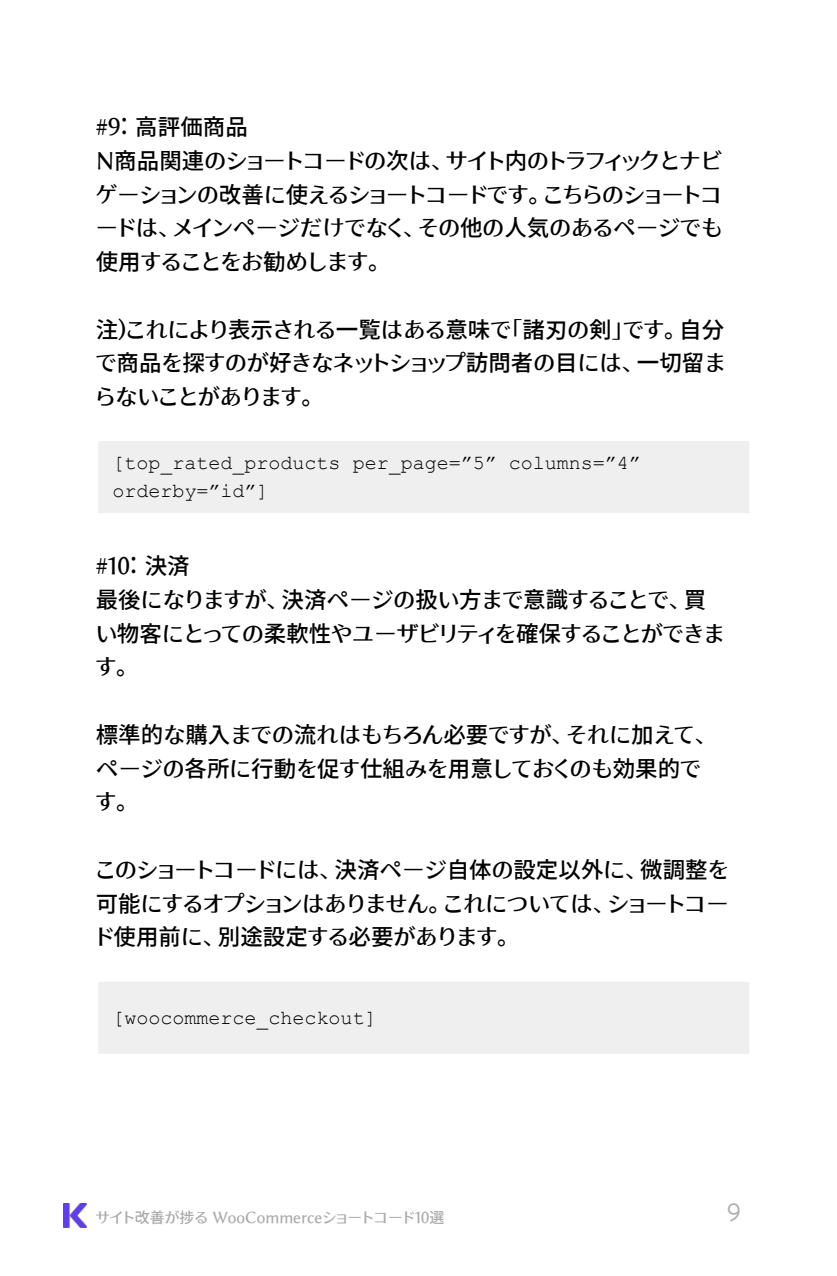
<style>
.page{position:relative;width:837px;height:1276px;background:#fff}
.page>*{position:absolute;margin:0;border:0;box-sizing:border-box;transform-origin:0 0}
.t1{font:25px "Brandon Text";color:#aeaeae}
.t2{font:22.5px/33.8px "Gen Ei Late Go P v 2";color:#000}
.t3{font:20px/27.5px "Courier New";color:#000}
.t4{font:15px "Gen Ei Late Go P v 2";color:#aaa}
</style>
<div class="page">
<img style="left:64px;top:1203px;width:23px;height:24px">
<div style="left:97px;top:440px;width:653px;height:74px;background:#efefef"></div>
<div style="left:96px;top:438px;width:655px;height:78px;border:2px solid #fff"></div>
<div style="left:97px;top:980px;width:653px;height:75px;background:#efefef"></div>
<div style="left:96px;top:979px;width:655px;height:77px;border:2px solid #fff"></div>
<p class="t2" style="left:96px;top:110px;width:628px">#9: 高評価商品<br>N商品関連のショートコードの次は、サイト内のトラフィックとナビゲーションの改善に使えるショートコードです。こちらのショートコードは、メインページだけでなく、その他の人気のあるページでも使用することをお勧めします。</p>
<p class="t2" style="left:96px;top:313px;width:630px;text-align:justify">注）これにより表示される一覧はある意味で「諸刃の剣」です。自分で商品を探すのが好きなネットショップ訪問者の目には、一切留まらないことがあります。</p>
<p class="t3" style="left:112px;top:449px;width:530px">[top_rated_products per_page=”5” columns=”4” orderby=”id”]</p>
<p class="t2" style="left:96px;top:549px;width:629px">#10: 決済<br>最後になりますが、決済ページの扱い方まで意識することで、買い物客にとっての柔軟性やユーザビリティを確保することができます。</p>
<p class="t2" style="left:96px;top:718px;width:615px">標準的な購入までの流れはもちろん必要ですが、それに加えて、ページの各所に行動を促す仕組みを用意しておくのも効果的です。</p>
<p class="t2" style="left:96px;top:853px;width:634px;text-align:justify">このショートコードには、決済ページ自体の設定以外に、微調整を可能にするオプションはありません。これについては、ショートコード使用前に、別途設定する必要があります。</p>
<p class="t3" style="left:112px;top:1003px;width:266px">[woocommerce_checkout]</p>
<p class="t4" style="left:96px;top:1207px;width:350px">サイト改善が捗る WooCommerceショートコード10選</p>
<p class="t1" style="left:726px;top:1195px;width:16px">9</p>
</div>
